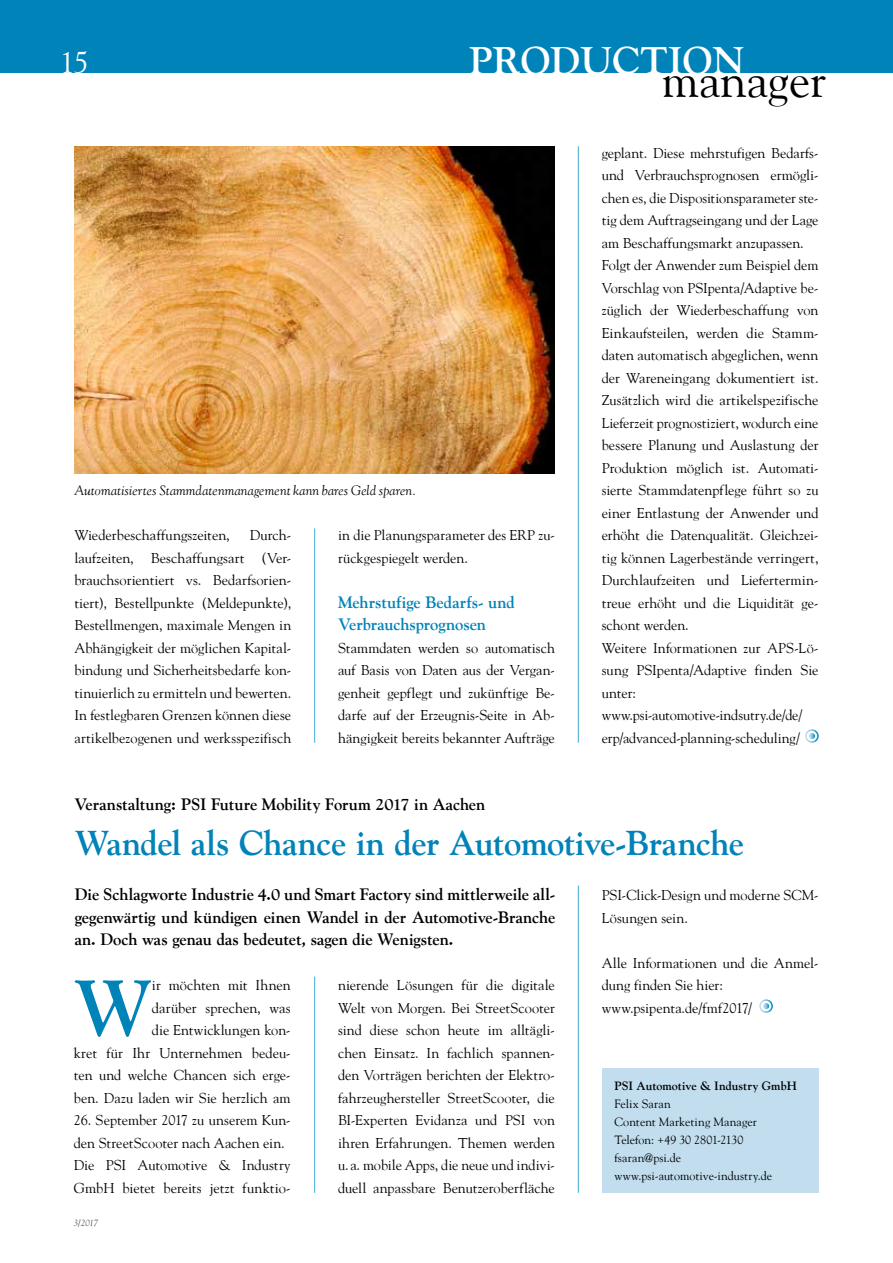
<style>
.page{position:relative;width:893px;height:1263px;background:#fff}
.page>*{position:absolute;margin:0;border:0;box-sizing:border-box;transform-origin:0 0}
.t1{font:700 78.15px "Goudy";color:#0083b8}
.t2{font:47.7px "Goudy";color:#000}
.t3{font:700 38.4px "Goudy";color:#fff}
.t4{font:700 34.5px "Goudy";letter-spacing:-.015em;color:#0083b8}
.t5{font:30px "Goudy";color:#fff}
.t6{font:700 16.5px/22.5px "Goudy";letter-spacing:-.005em;color:#000;text-align:justify}
.t7{font:700 16.5px/22.5px "Goudy";letter-spacing:-.005em;color:#0083b8}
.t8{font:14.25px/22.5px "Goudy";color:#000}
.t9{font:italic 13.5px "Goudy";letter-spacing:.015em;color:#000}
.t10{font:12px/18px "Goudy";letter-spacing:.005em;color:#000}
.t11{font:700 12px "Goudy";letter-spacing:.005em;color:#000}
.t12{font:italic 9px "Goudy";color:#565655}
</style>
<div class="page">
<div style="left:0;top:0;width:893px;height:72px;background:#0083b8"></div>
<hr style="left:578px;top:146px;width:1px;height:597px;background:#40aad3">
<hr style="left:314px;top:528px;width:1px;height:215px;background:#40aad3">
<div style="left:602px;top:1068px;width:217px;height:125px;background:#c1ddee"></div>
<img style="left:74px;top:147px;width:481px;height:327px">
<div style="left:805px;top:729px;width:14px;height:14px;border:2px solid #fff;border-radius:50%"></div>
<svg style="left:809px;top:733px;width:6px;height:6px"></svg>
<div style="left:759px;top:999px;width:14px;height:14px;border:2px solid #fff;border-radius:50%"></div>
<svg style="left:763px;top:1003px;width:6px;height:6px"></svg>
<hr style="left:578px;top:885px;width:1px;height:308px;background:#40aad3">
<hr style="left:314px;top:977px;width:1px;height:216px;background:#40aad3">
<h3 class="t5" style="left:60px;top:44px;width:30px">15</h3>
<h3 class="t3" style="left:469px;top:38px;width:277px">PRODUCTION</h3>
<h2 class="t2" style="left:662px;top:51px;width:166px">manager</h2>
<p class="t9" style="left:74px;top:482px;width:343px">Automatisiertes Stammdatenmanagement kann bares Geld sparen.</p>
<p class="t8" style="left:74px;top:524px;width:157px">Wiederbeschaffungszeiten,</p>
<p class="t8" style="left:74px;top:524px;width:218px;text-align:justify;text-indent:175px">Durch&shy;laufzeiten, Beschaffungsart (Ver&shy;brauchsorientiert vs. Bedarfsorien&shy;tiert), Bestellpunkte (Meldepunkte), Bestellmengen, maximale Mengen in Abhängigkeit der möglichen Kapital&shy;bindung und Sicherheitsbedarfe kon&shy;tinuierlich zu ermitteln und bewerten.<br>In festlegbaren Grenzen können diese artikelbezogenen und werksspezifisch</p>
<p class="t8" style="left:338px;top:524px;width:218px">in die Planungsparameter des ERP zu&shy;rückgespiegelt werden.</p>
<p class="t7" style="left:338px;top:591px;width:178px">Mehrstufige Bedarfs- und<br>Verbrauchsprognosen</p>
<p class="t8" style="left:338px;top:636px;width:218px;text-align:justify">Stammdaten werden so automatisch auf Basis von Daten aus der Vergan&shy;genheit gepflegt und zukünftige Be&shy;darfe auf der Erzeugnis-Seite in Ab&shy;hängigkeit bereits bekannter Aufträge</p>
<p class="t8" style="left:602px;top:141px;width:218px">geplant. Diese mehrstufigen Bedarfs&shy;und Verbrauchsprognosen ermögli&shy;chen es, die Dispositionsparameter ste&shy;tig dem Auftragseingang und der Lage am Beschaffungsmarkt anzupassen.<br>Folgt der Anwender zum Beispiel dem Vorschlag von PSIpenta/Adaptive be&shy;züglich der Wiederbeschaffung von Einkaufsteilen, werden die Stamm&shy;daten automatisch abgeglichen, wenn der Wareneingang dokumentiert ist.<br>Zusätzlich wird die artikelspezifische Lieferzeit prognostiziert, wodurch eine bessere Planung und Auslastung der Produktion möglich ist. Automati&shy;sierte Stammdatenpflege führt so zu einer Entlastung der Anwender und erhöht die Datenqualität. Gleichzei&shy;tig können Lagerbestände verringert, Durchlaufzeiten und Liefertermin&shy;treue erhöht und die Liquidität ge&shy;schont werden.<br>Weitere Informationen zur APS-Lö&shy;sung PSIpenta/Adaptive finden Sie unter: www.psi-automotive-indsutry.de/de/ erp/advanced-planning-scheduling/</p>
<p class="t6" style="left:74px;top:793px;width:412px">Veranstaltung: PSI Future Mobility Forum 2017 in Aachen</p>
<h3 class="t4" style="left:75px;top:822px;width:671px">Wandel als Chance in der Automotive-Branche</h3>
<p class="t6" style="left:75px;top:883px;width:482px">Die Schlagworte Industrie 4.0 und Smart Factory sind mittlerweile all&shy;gegenwärtig und kündigen einen Wandel in der Automotive-Branche an. Doch was genau das bedeutet, sagen die Wenigsten.</p>
<p class="t8" style="left:602px;top:884px;width:218px">PSI-Click-Design und moderne SCM-<br>Lösungen sein.</p>
<p class="t8" style="left:602px;top:951px;width:218px">Alle Informationen und die Anmel&shy;dung finden Sie hier: www.psipenta.de/fmf2017/</p>
<p class="t8" style="left:74px;top:974px;width:218px;text-align:right">ir möchten mit Ihnen<br>darüber sprechen, was<br>die Entwicklungen kon-<br>kret für Ihr Unternehmen bedeu&shy;ten und welche Chancen sich erge&shy;ben. Dazu laden wir Sie herzlich am</p>
<p class="t8" style="left:74px;top:1109px;width:218px">26. September 2017 zu unserem Kun&shy;den StreetScooter nach Aachen ein.<br>Die PSI Automotive &amp; Industry GmbH bietet bereits jetzt funktio-</p>
<p class="t8" style="left:338px;top:974px;width:218px;text-align:justify">nierende Lösungen für die digitale Welt von Morgen. Bei StreetScooter sind diese schon heute im alltägli&shy;chen Einsatz. In fachlich spannen&shy;den Vorträgen berichten der Elektro&shy;fahrzeughersteller StreetScooter, die BI-Experten Evidanza und PSI von ihren Erfahrungen. Themen werden u. a. mobile Apps, die neue und indivi&shy;duell anpassbare Benutzeroberfläche</p>
<h1 class="t1" style="left:74px;top:961px;width:80px">W</h1>
<p class="t11" style="left:614px;top:1078px;width:184px">PSI Automotive &amp; Industry GmbH</p>
<p class="t10" style="left:614px;top:1094px;width:159px">Felix Saran<br>Content Marketing Manager<br>Telefon: +49 30 2801-2130 fsaran@psi.de www.psi-automotive-industry.de</p>
<p class="t12" style="left:74px;top:1217px;width:26px">3/2017</p>
</div>
